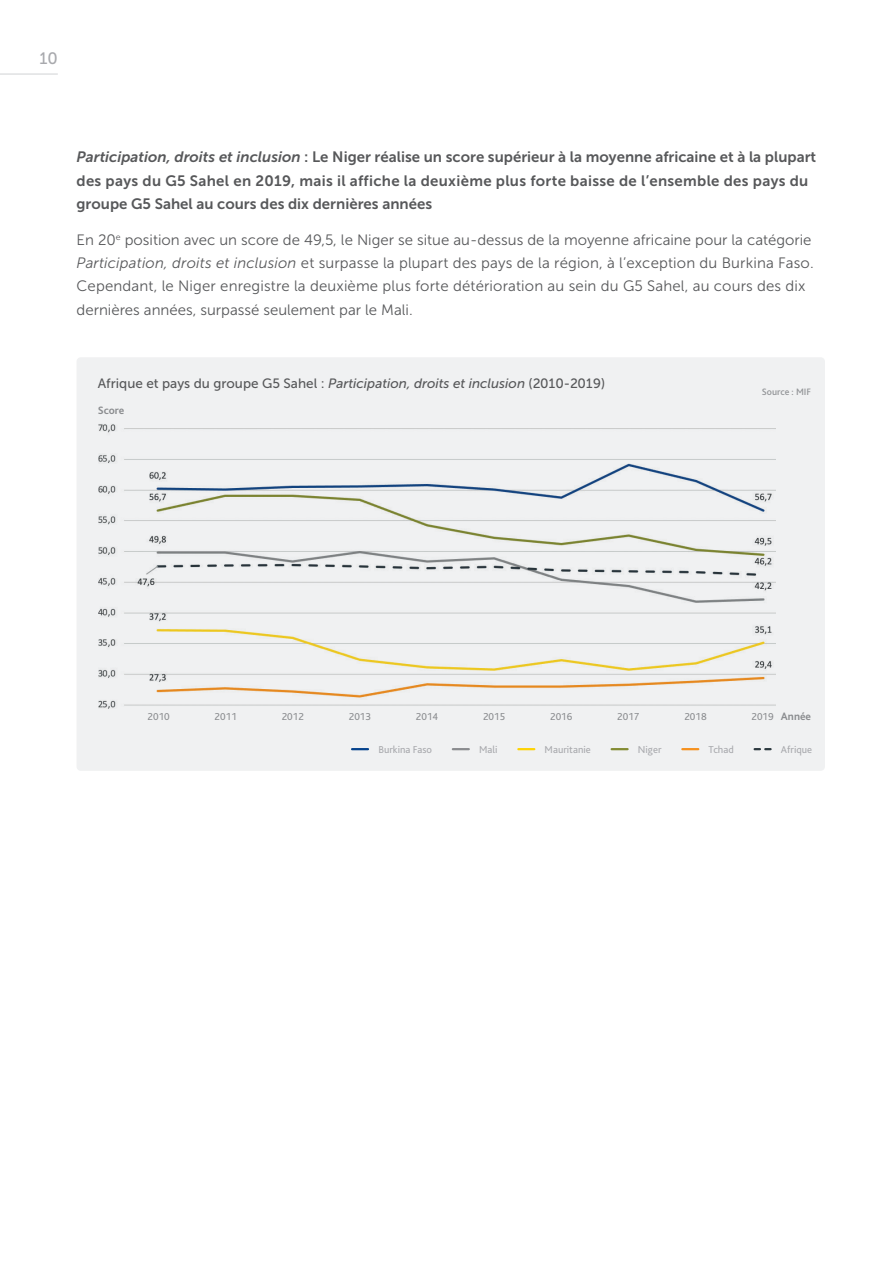
<style>
.page{position:relative;width:893px;height:1263px;background:#fff}
.page>*{position:absolute;margin:0;border:0;box-sizing:border-box;transform-origin:0 0}
.t1{font:16.5px "Museo Sans 500";color:#a8a9ad}
.t2{font:15px/23.2px "Museo Sans 300";letter-spacing:.01em;color:#57585a}
.t3{font:15px/23.2px "Museo Sans 700";color:#57585a}
.t4{font:13.5px "Museo Sans 500";color:#57585a}
.t5{font:700 11.25px "Bliss 2";color:#8a8c8f}
.t6{font:10.5px "Bliss 2";color:#a8a9ad}
.t7{font:10.5px "Bliss 2";color:#8a8c8f}
.t8{font:500 9.75px "Bliss 2";color:#939598}
.s1{font-style:italic}
.s2{font-weight:400;font-size:10.5px}
</style>
<div class="page">
<hr style="left:0;top:74px;width:58px;height:1px;background:#d1d2d4">
<div style="left:77px;top:357px;width:748px;height:414px;background:#f0f1f2;border-radius:4px"></div>
<img style="left:99px;top:424px;width:676px;height:284px">
<svg style="left:612px;top:748px;width:16px;height:2px"></svg>
<svg style="left:518px;top:748px;width:16px;height:2px"></svg>
<svg style="left:352px;top:748px;width:16px;height:2px"></svg>
<svg style="left:453px;top:748px;width:16px;height:2px"></svg>
<svg style="left:682px;top:748px;width:16px;height:2px"></svg>
<svg style="left:755px;top:748px;width:16px;height:2px"></svg>
<p class="t1" style="left:39px;top:49px;width:20px">10</p>
<p class="t3" style="left:77px;top:146px;width:741px"><span class="s1">Participation, droits et inclusion</span> : Le Niger réalise un score supérieur à la moyenne africaine et à la plupart des pays du G5 Sahel en 2019, mais il affiche la deuxième plus forte baisse de l’ensemble des pays du groupe G5 Sahel au cours des dix dernières années</p>
<p class="t2" style="left:77px;top:228px;width:739px">En 20<sup>e</sup> position avec un score de 49,5, le Niger se situe au-dessus de la moyenne africaine pour la catégorie <span class="s1">Participation, droits et inclusion</span> et surpasse la plupart des pays de la région, à l’exception du Burkina Faso.<br>Cependant, le Niger enregistre la deuxième plus forte détérioration au sein du G5 Sahel, au cours des dix dernières années, surpassé seulement par le Mali.</p>
<p class="t4" style="left:98px;top:376px;width:509px">Afrique et pays du groupe G5 Sahel : <span class="s1">Participation, droits et inclusion</span> (2010-2019)</p>
<p class="t5" style="left:98px;top:403px;width:28px">Score</p>
<p class="t8" style="left:762px;top:386px;width:51px">Source : MIF</p>
<p class="t7" style="left:148px;top:710px;width:24px">2010</p>
<p class="t7" style="left:215px;top:710px;width:24px">2011</p>
<p class="t7" style="left:282px;top:710px;width:24px">2012</p>
<p class="t7" style="left:349px;top:710px;width:24px">2013</p>
<p class="t7" style="left:416px;top:710px;width:24px">2014</p>
<p class="t7" style="left:483px;top:710px;width:24px">2015</p>
<p class="t7" style="left:550px;top:710px;width:24px">2016</p>
<p class="t7" style="left:617px;top:710px;width:24px">2017</p>
<p class="t7" style="left:684px;top:710px;width:24px">2018</p>
<p class="t5" style="left:751px;top:709px;width:61px"><span class="s2">2019</span> Année</p>
<p class="t6" style="left:378px;top:742px;width:55px">Burkina Faso</p>
<p class="t6" style="left:479px;top:742px;width:20px">Mali</p>
<p class="t6" style="left:545px;top:742px;width:48px">Mauritanie</p>
<p class="t6" style="left:638px;top:742px;width:25px">Niger</p>
<p class="t6" style="left:709px;top:742px;width:27px">Tchad</p>
<p class="t6" style="left:781px;top:742px;width:33px">Afrique</p>
</div>
